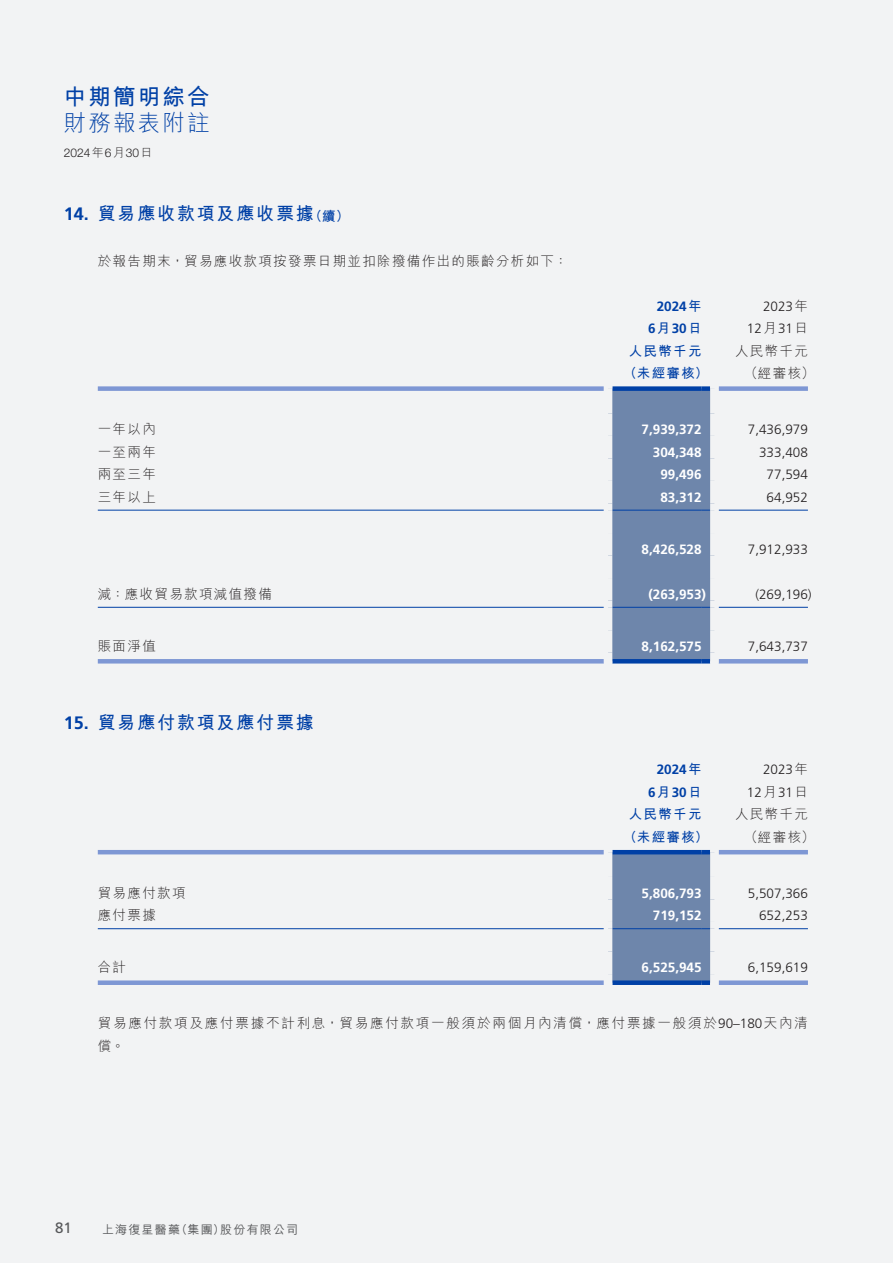
<style>
.page{position:relative;width:893px;height:1263px;background:#f2f3f4}
.page>*{position:absolute;margin:0;border:0;box-sizing:border-box;transform-origin:0 0}
.t1{font:700 22.5px "M Hei HK";letter-spacing:.095em;color:#0040a6}
.t2{font:300 22.5px "M Hei HK";letter-spacing:.095em;color:#0040a6}
.t3{font:700 18px "M Hei HK";letter-spacing:.1em;color:#0040a6}
.t4{font:700 18px "Frutiger LT Std";color:#0040a6}
.t5{font:15px "Frutiger LT Std";color:#57585a}
.t6{font:300 13.5px/22.5px "Frutiger LT Std";color:#231f20;text-align:right}
.t7{font:300 13.5px "M Hei HK";letter-spacing:.1em;color:#231f20}
.t8{font:700 13.5px "Frutiger LT Std";color:#fff}
.t9{font:300 13.5px/22.5px "M Hei HK";letter-spacing:.135em;color:#231f20}
.t10{font:700 13.5px "M Hei HK";letter-spacing:.1em;color:#0040a6}
.t11{font:700 13.5px/22.5px "Frutiger LT Std";color:#0040a6;text-align:right}
.t12{font:500 12px "M Hei HK";letter-spacing:.1em;color:#57585a}
.t13{font:300 12px "Helvetica Neue LT Std";color:#231f20}
.s1{font-family:"M Hei HK"}
.s2{font-family:"Frutiger LT Std"}
</style>
<div class="page">
<div style="left:98px;top:386px;width:506px;height:5px;background:#7e97d4"></div>
<div style="left:719px;top:386px;width:89px;height:5px;background:#7e97d4"></div>
<div style="left:612px;top:386px;width:90px;height:5px;background:#0040a6"></div>
<div style="left:702px;top:386px;width:8px;height:5px;background:#0040a6"></div>
<hr style="left:98px;top:659px;width:506px;height:4px;background:#7e97d4">
<hr style="left:719px;top:659px;width:89px;height:4px;background:#7e97d4">
<hr style="left:98px;top:510px;width:506px;height:1px;background:#0040a6">
<hr style="left:98px;top:607px;width:506px;height:1px;background:#0040a6">
<div style="left:612px;top:389px;width:98px;height:274px;background:#6e86ab"></div>
<hr style="left:719px;top:510px;width:89px;height:1px;background:#0040a6">
<hr style="left:719px;top:607px;width:89px;height:1px;background:#0040a6">
<hr style="left:98px;top:850px;width:506px;height:4px;background:#7e97d4">
<hr style="left:719px;top:850px;width:89px;height:4px;background:#7e97d4">
<hr style="left:98px;top:928px;width:506px;height:1px;background:#0040a6">
<div style="left:612px;top:850px;width:98px;height:130px;background:#6e86ab"></div>
<hr style="left:719px;top:928px;width:89px;height:1px;background:#0040a6">
<div style="left:98px;top:980px;width:506px;height:5px;background:#7e97d4"></div>
<div style="left:719px;top:980px;width:89px;height:5px;background:#7e97d4"></div>
<div style="left:612px;top:980px;width:90px;height:5px;background:#0040a6"></div>
<div style="left:702px;top:980px;width:8px;height:5px;background:#0040a6"></div>
<h1 class="t1" style="left:64px;top:81px;width:147px">中期簡明綜合</h1>
<h1 class="t2" style="left:64px;top:111px;width:147px">財務報表附註</h1>
<p class="t13" style="left:64px;top:146px;width:90px">2024<span class="s1">年</span>6<span class="s1">月</span>30<span class="s1">日</span></p>
<h2 class="t4" style="left:64px;top:203px;width:27px">14.</h2>
<h2 class="t3" style="left:98px;top:200px;width:218px">貿易應收款項及應收票據</h2>
<p class="t10" style="left:309px;top:206px;width:42px">（續(</p>
<p class="t7" style="left:98px;top:254px;width:471px">於報告期末，貿易應收款項按發票日期並扣除撥備作出的賬齡分析如下：</p>
<p class="t7" style="left:98px;top:422px;width:60px">一年以內</p>
<p class="t7" style="left:98px;top:445px;width:60px">一至兩年</p>
<p class="t7" style="left:98px;top:467px;width:60px">兩至三年</p>
<p class="t7" style="left:98px;top:490px;width:60px">三年以上</p>
<p class="t7" style="left:98px;top:587px;width:176px">減：應收貿易款項減值撥備</p>
<p class="t7" style="left:98px;top:639px;width:60px">賬面淨值</p>
<p class="t11" style="left:648px;top:295px;width:55px">2024<span class="s1">年<br></span>6<span class="s1">月</span>30<span class="s1">日</span></p>
<p class="t6" style="left:747px;top:295px;width:63px">2023<span class="s1">年<br></span>12<span class="s1">月</span>31<span class="s1">日</span></p>
<p class="t7" style="left:735px;top:344px;width:74px">人民幣千元</p>
<p class="t10" style="left:629px;top:341px;width:74px">人民幣千元</p>
<p class="t10" style="left:623px;top:363px;width:87px">（未經審核）</p>
<p class="t7" style="left:744px;top:366px;width:72px">（經審核(</p>
<p class="t8" style="left:642px;top:422px;width:62px">7,939,372</p>
<p class="t6" style="left:748px;top:418px;width:62px">7,436,979</p>
<p class="t8" style="left:653px;top:444px;width:50px">304,348</p>
<p class="t6" style="left:759px;top:441px;width:50px">333,408</p>
<p class="t8" style="left:660px;top:467px;width:43px">99,496</p>
<p class="t6" style="left:767px;top:463px;width:43px">77,594</p>
<p class="t8" style="left:660px;top:489px;width:43px">83,312</p>
<p class="t6" style="left:767px;top:486px;width:43px">64,952</p>
<p class="t8" style="left:642px;top:541px;width:62px">8,426,528</p>
<p class="t6" style="left:748px;top:538px;width:62px">7,912,933</p>
<p class="t8" style="left:648px;top:586px;width:59px">)263,953(</p>
<p class="t6" style="left:755px;top:583px;width:58px">)269,196(</p>
<p class="t8" style="left:642px;top:638px;width:62px">8,162,575</p>
<p class="t6" style="left:748px;top:635px;width:62px">7,643,737</p>
<h2 class="t4" style="left:64px;top:712px;width:27px">15.</h2>
<h2 class="t3" style="left:98px;top:709px;width:217px">貿易應付款項及應付票據</h2>
<p class="t11" style="left:648px;top:758px;width:55px">2024<span class="s1">年<br></span>6<span class="s1">月</span>30<span class="s1">日</span></p>
<p class="t6" style="left:747px;top:759px;width:63px">2023<span class="s1">年<br></span>12<span class="s1">月</span>31<span class="s1">日</span></p>
<p class="t7" style="left:735px;top:807px;width:74px">人民幣千元</p>
<p class="t10" style="left:629px;top:804px;width:74px">人民幣千元</p>
<p class="t10" style="left:623px;top:827px;width:87px">（未經審核）</p>
<p class="t7" style="left:744px;top:830px;width:72px">（經審核(</p>
<p class="t7" style="left:98px;top:886px;width:89px">貿易應付款項</p>
<p class="t8" style="left:642px;top:885px;width:62px">5,806,793</p>
<p class="t6" style="left:748px;top:882px;width:62px">5,507,366</p>
<p class="t7" style="left:98px;top:908px;width:60px">應付票據</p>
<p class="t8" style="left:653px;top:908px;width:50px">719,152</p>
<p class="t6" style="left:759px;top:904px;width:50px">652,253</p>
<p class="t7" style="left:98px;top:960px;width:30px">合計</p>
<p class="t8" style="left:642px;top:960px;width:62px">6,525,945</p>
<p class="t6" style="left:748px;top:957px;width:62px">6,159,619</p>
<p class="t9" style="left:98px;top:1012px;width:712px">貿易應付款項及應付票據不計利息，貿易應付款項一般須於兩個月內清償，應付票據一般須於<span class="s2">90–180</span>天內清償。</p>
<p class="t5" style="left:55px;top:1219px;width:18px">81</p>
<p class="t12" style="left:176px;top:1221px;width:51px">（集團）</p>
<p class="t12" style="left:220px;top:1221px;width:79px">股份有限公司</p>
<p class="t12" style="left:102px;top:1221px;width:79px">上海復星醫藥</p>
</div>
